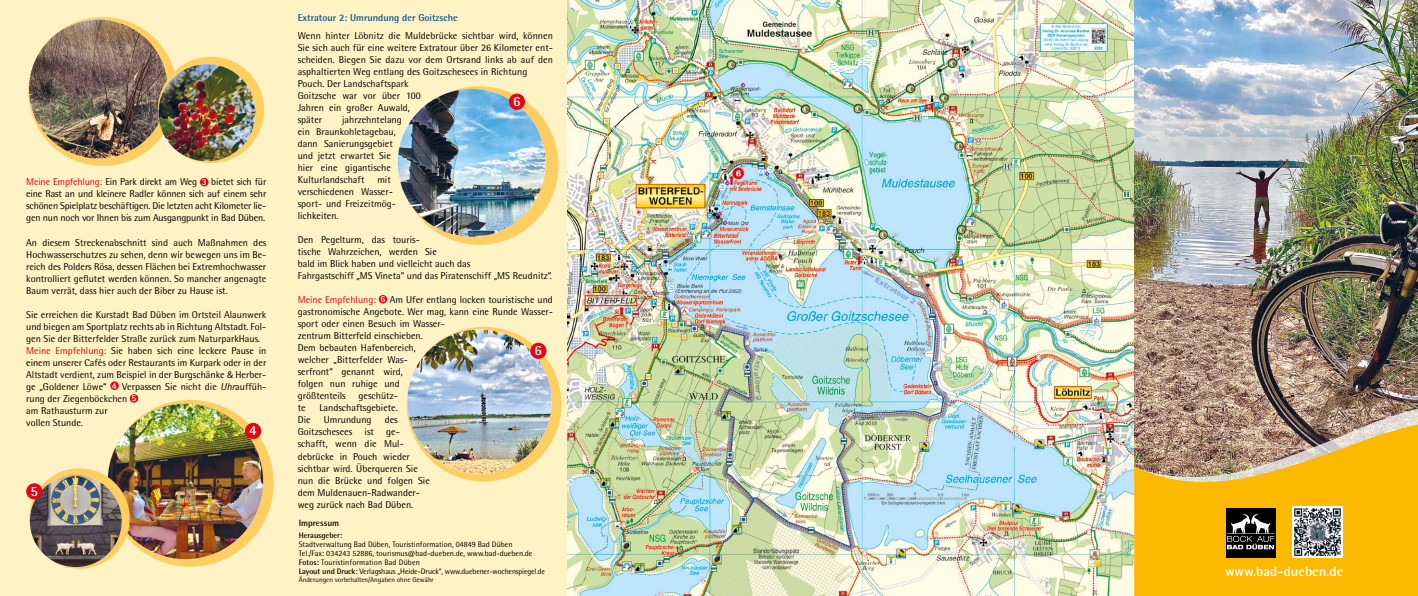
<style>
.page{position:relative;width:1418px;height:596px;background:#fff}
.page>*{position:absolute;margin:0;border:0;box-sizing:border-box;transform-origin:0 0}
.t1{font:700 14px "Rotis Semi Sans Std";color:#fff}
.t2{font:10px/12px "Rotis Semi Sans Std";color:#000}
.t3{font:700 10px "Rotis Semi Sans Std";color:#005095}
.t4{font:700 9px "Rotis Semi Sans Std";color:#000}
.t5{font:8px/9px "Rotis Semi Sans Std";color:#000}
.t6{font:700 8px "Rotis Semi Sans Std";color:#000}
.t7{font:7px "Rotis Semi Sans Std";color:#000}
.s1{color:#e30613}
.s2{font-weight:700;font-size:9.1px;color:#fff}
.s3{font-family:"Myriad Pro"}
.s4{font-style:italic}
.s5{font-weight:700}
</style>
<div class="page">
<div style="left:0;top:0;width:592px;height:595px;background:#fff2c4"></div>
<img style="left:567px;top:0;width:567px;height:595px">
<img style="left:1134px;top:0;width:283px;height:406px">
<img style="left:1134px;top:406px;width:283px;height:16px">
<svg style="left:1134px;top:422px;width:283px;height:173px;background:#e6b023"></svg>
<div style="left:1225px;top:507px;width:50px;height:50px;background:#000"></div>
<svg style="left:1227px;top:514px;width:47px;height:35px"></svg>
<img style="left:1292px;top:506px;width:50px;height:51px">
<div style="left:200px;top:178px;width:8px;height:8px;background:#e30613;border-radius:50%"></div>
<div style="left:200px;top:178px;width:8px;height:8px;border:1px solid #e30613;border-radius:50%"></div>
<div style="left:111px;top:381px;width:7px;height:8px;background:#e30613;border-radius:50%"></div>
<div style="left:110px;top:381px;width:9px;height:8px;border:1px solid #e30613;border-radius:50%"></div>
<div style="left:130px;top:394px;width:8px;height:8px;background:#e30613;border-radius:50%"></div>
<div style="left:130px;top:394px;width:8px;height:8px;border:1px solid #e30613;border-radius:50%"></div>
<div style="left:379px;top:295px;width:8px;height:8px;background:#e30613;border-radius:50%"></div>
<div style="left:379px;top:295px;width:8px;height:8px;border:1px solid #e30613;border-radius:50%"></div>
<svg style="left:28px;top:17px;width:149px;height:149px;background:#f8cc68"></svg>
<img style="left:29px;top:20px;width:139px;height:138px;border-radius:69px">
<svg style="left:107px;top:399px;width:167px;height:167px;background:#f6c967"></svg>
<img style="left:108px;top:403px;width:155px;height:155px;border-radius:78px">
<svg style="left:29px;top:468px;width:101px;height:100px"></svg>
<img style="left:30px;top:475px;width:92px;height:91px;border-radius:46px">
<div style="left:400px;top:86px;width:158px;height:158px;background:#fece61;border-radius:50%"></div>
<img style="left:398px;top:89px;width:147px;height:148px;border-radius:74px">
<svg style="left:407px;top:326px;width:154px;height:155px;background:#f8cd6a"></svg>
<img style="left:407px;top:329px;width:144px;height:144px;border-radius:72px">
<div style="left:158px;top:57px;width:106px;height:106px;background:#fece61;border-radius:50%"></div>
<img style="left:158px;top:64px;width:97px;height:97px;border-radius:49px">
<div style="left:245px;top:423px;width:16px;height:15px;background:#e30613;border-radius:50%"></div>
<div style="left:245px;top:422px;width:16px;height:17px;border:1px solid #e30613;border-radius:50%"></div>
<div style="left:27px;top:483px;width:15px;height:15px;background:#e30613;border-radius:50%"></div>
<div style="left:26px;top:483px;width:16px;height:16px;border:1px solid #e30613;border-radius:50%"></div>
<div style="left:531px;top:343px;width:15px;height:15px;background:#e30613;border-radius:50%"></div>
<div style="left:530px;top:342px;width:16px;height:16px;border:1px solid #e30613;border-radius:50%"></div>
<div style="left:509px;top:94px;width:15px;height:15px;background:#e30613;border-radius:50%"></div>
<div style="left:509px;top:93px;width:16px;height:17px;border:1px solid #e30613;border-radius:50%"></div>
<p class="t2" style="left:26px;top:176px;width:242px;text-align:justify"><span class="s1">Meine Empfehlung:</span> Ein Park direkt am Weg <span class="s2">3</span> bietet sich für eine Rast an und kleinere Radler können sich auf einem sehr schönen Spielplatz beschäftigen. Die letzten acht Kilometer lie&shy;gen nun noch vor Ihnen bis zum Ausgangpunkt in Bad Düben.</p>
<p class="t2" style="left:26px;top:236px;width:242px;text-align:justify">An diesem Streckenabschnitt sind auch Maßnahmen des Hochwasserschutzes zu sehen, denn wir bewegen uns im Be&shy;reich des Polders Rösa, dessen Flächen bei Extremhochwasser kontrolliert geflutet werden können. So mancher angenagte Baum verrät, dass hier auch der Biber zu Hause ist.</p>
<p class="t2" style="left:26px;top:308px;width:242px">Sie erreichen die Kurstadt Bad Düben im Ortsteil Alaunwerk und biegen am Sportplatz rechts ab in Richtung Altstadt. Fol&shy;gen Sie der Bitterfelder Straße zurück zum NaturparkHaus.<br><span class="s1">Meine Empfehlung:</span> Sie haben sich eine leckere Pause in einem unserer Cafés oder Restaurants im Kurpark oder in der Altstadt verdient, zum Beispiel in der Burgschänke <span class="s3">&amp;</span> Herber&shy;ge „Goldener Löwe“ <span class="s2">4</span> Verpassen Sie nicht die <span class="s4">Uhr</span>auffüh&shy;rung der Ziegenböckchen <span class="s2">5<br></span>am Rathausturm zur<br>vollen Stunde.</p>
<h1 class="t1" style="left:249px;top:421px;width:9px">4</h1>
<h1 class="t1" style="left:30px;top:482px;width:9px">5</h1>
<p class="t3" style="left:298px;top:12px;width:161px">Extratour 2: Umrundung der Goitzsche</p>
<p class="t2" style="left:298px;top:29px;width:257px">Wenn hinter Löbnitz die Muldebrücke sichtbar wird, können Sie sich auch für eine weitere Extratour über 26 Kilometer ent&shy;scheiden. Biegen Sie dazu vor dem Ortsrand links ab auf den asphaltierten Weg entlang des Goitzschesees in Richtung Pouch. Der Landschaftspark<br>Goitzsche war vor über 100<br>Jahren ein großer Auwald,<br>später</p>
<h1 class="t1" style="left:513px;top:92px;width:9px">6</h1>
<p class="t2" style="left:298px;top:113px;width:106px;text-indent:44px">jahrzehntelang ein Braunkohletagebau, dann Sanierungsgebiet und jetzt erwartet Sie hier eine gigantische<br>Kulturlandschaft</p>
<p class="t2" style="left:298px;top:173px;width:100px;text-indent:80px">mit verschiedenen Wasser&shy;sport- und Freizeitmög&shy;lichkeiten.</p>
<p class="t2" style="left:298px;top:233px;width:256px">Den Pegelturm, das touris-<br>tische Wahrzeichen, werden Sie<br>bald im Blick haben und vielleicht auch das<br>Fahrgastschiff „MS Vineta“ und das Piratenschiff „MS Reudnitz“.</p>
<p class="t2" style="left:298px;top:293px;width:257px"><span class="s1">Meine Empfehlung:</span> <span class="s2">6</span> Am Ufer entlang locken touristische und gastronomische Angebote. Wer mag, kann eine Runde Wasser&shy;sport oder einen Besuch im Wasser-<br>zentrum Bitterfeld einschieben.<br>Dem bebauten Hafenbereich,<br>welcher „Bitterfelder Was-<br>serfront“ genannt wird,<br>folgen nun ruhige und<br>größtenteils</p>
<h1 class="t1" style="left:534px;top:341px;width:9px">6</h1>
<p class="t2" style="left:358px;top:389px;width:41px">geschütz-</p>
<p class="t2" style="left:298px;top:401px;width:9px">te</p>
<p class="t2" style="left:319px;top:401px;width:80px">Landschaftsgebiete.</p>
<p class="t2" style="left:298px;top:413px;width:14px">Die</p>
<p class="t2" style="left:324px;top:413px;width:49px">Umrundung</p>
<p class="t2" style="left:298px;top:413px;width:133px;text-indent:87px">des<br>Goitzschesees ist ge&shy;schafft, wenn die Mul&shy;debrücke in Pouch wieder sichtbar wird. Überqueren Sie nun die Brücke und folgen Sie dem Muldenauen-Radwander&shy;weg zurück nach Bad Düben.</p>
<p class="t4" style="left:299px;top:517px;width:42px">Impressum</p>
<p class="t6" style="left:299px;top:530px;width:45px">Herausgeber:</p>
<p class="t5" style="left:299px;top:539px;width:248px">Stadtverwaltung Bad Düben, Touristinformation, 04849 Bad Düben<br>Tel./Fax: 034243 52886, tourismus@bad-dueben.de, www.bad-dueben.de <span class="s5">Fotos:</span> Touristinformation Bad Düben<br><span class="s5">Layout und Druck:</span> Verlagshaus „Heide-Druck“, www.duebener-wochenspiegel.de</p>
<p class="t7" style="left:299px;top:575px;width:137px">Änderungen vorbehalten/Angaben ohne Gewähr</p>
<h1 class="t1" style="left:1224px;top:562px;width:120px">www.bad-dueben.de</h1>
</div>
